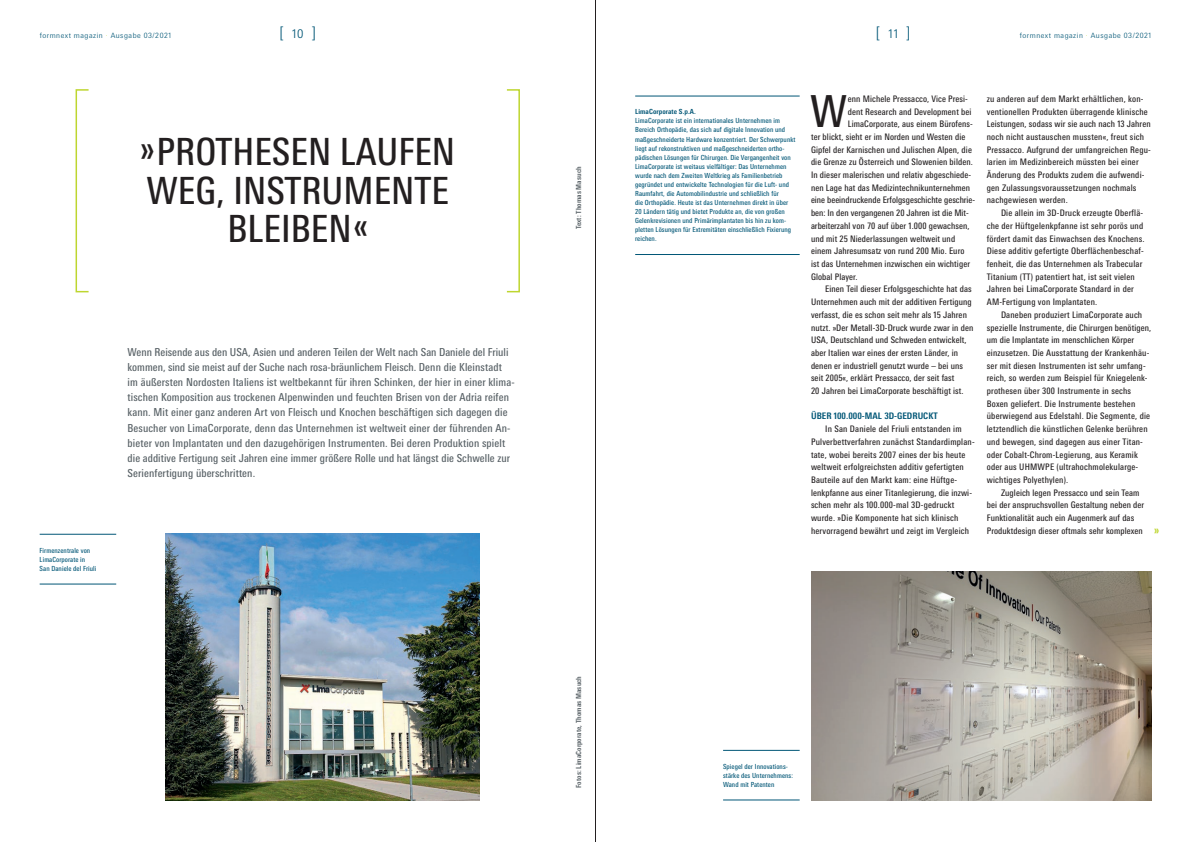
<style>
.page{position:relative;width:1191px;height:842px;background:#fff}
.page>*{position:absolute;margin:0;border:0;box-sizing:border-box;transform-origin:0 0}
.t1{font:condensed 44.1px "Messe Univers";color:#231f20}
.t2{font:condensed 37.5px/38.1px "Messe Univers";color:#231f20;text-align:center}
.t3{font:300 16px "Messe Univers";color:#005676}
.t4{font:700 condensed 12px "Messe Univers";color:#bed630}
.t5{font:condensed 11px/15.1px "Messe Univers";letter-spacing:.01em;color:#576065}
.t6{font:condensed 9px/12.7px "Messe Univers";letter-spacing:.02em;color:#231f20}
.t7{font:condensed 9px "Messe Univers";color:#231f20}
.t8{font:700 condensed 9px "Messe Univers";letter-spacing:.005em;color:#005676}
.t9{font:300 7.3px "Messe Univers";letter-spacing:.07em;color:#005676}
.t10{font:condensed 7px/9.1px "Messe Univers";letter-spacing:.01em;color:#005676}
.t11{font:700 condensed 7px "Messe Univers";letter-spacing:.01em;color:#576065}
.t12{font:700 condensed 7px "Messe Univers";letter-spacing:.01em;color:#005676}
.s1{color:#bed630}
.s2{font-size:12px}
</style>
<div class="page">
<img style="left:166px;top:533px;width:313px;height:267px">
<img style="left:811px;top:572px;width:340px;height:228px">
<div style="left:506px;top:89px;width:14px;height:203px;border:2px solid #bed630"></div>
<div style="left:76px;top:89px;width:13px;height:203px;border:2px solid #bed630"></div>
<hr style="left:635px;top:254px;width:164px;height:1px;background:#005676">
<hr style="left:635px;top:96px;width:164px;height:1px;background:#005676">
<hr style="left:40px;top:583px;width:76px;height:1px;background:#005676">
<hr style="left:40px;top:534px;width:76px;height:1px;background:#005676">
<hr style="left:723px;top:799px;width:76px;height:1px;background:#005676">
<hr style="left:723px;top:750px;width:76px;height:1px;background:#005676">
<hr style="left:595px;top:0;width:1px;height:842px;background:#231f20">
<p class="t9" style="left:40px;top:31px;width:133px">formnext magazin <span class="s1">·</span> Ausgabe 03/2021</p>
<h3 class="t3" style="left:279px;top:23px;width:38px">[<span class="s2">10</span>]</h3>
<h3 class="t3" style="left:876px;top:23px;width:36px">[<span class="s2">11</span>]</h3>
<p class="t9" style="left:1019px;top:31px;width:133px">formnext magazin <span class="s1">·</span> Ausgabe 03/2021</p>
<h2 class="t2" style="left:140px;top:132px;width:316px">»PROTHESEN LAUFEN<br>WEG, INSTRUMENTE<br>BLEIBEN«</h2>
<p class="t10" style="left:40px;top:545px;width:58px">Firmenzentrale von<br>LimaCorporate in<br>San Daniele del Friuli</p>
<p class="t5" style="left:128px;top:344px;width:388px">Wenn Reisende aus den USA, Asien und anderen Teilen der Welt nach San Daniele del Friuli kommen, sind sie meist auf der Suche nach rosa-bräunlichem Fleisch. Denn die Kleinstadt im äußersten Nordosten Italiens ist weltbekannt für ihren Schinken, der hier in einer klima&shy;tischen Komposition aus trockenen Alpenwinden und feuchten Brisen von der Adria reifen kann. Mit einer ganz anderen Art von Fleisch und Knochen beschäftigen sich dagegen die Besucher von LimaCorporate, denn das Unternehmen ist weltweit einer der führenden An&shy;bieter von Implantaten und den dazugehörigen Instrumenten. Bei deren Produktion spielt die additive Fertigung seit Jahren eine immer größere Rolle und hat längst die Schwelle zur Serienfertigung überschritten.</p>
<p class="t11" style="left:574px;top:229px;width:64px;rotate:-90deg">Text: Thomas Masuch</p>
<p class="t12" style="left:635px;top:107px;width:62px">LimaCorporate S.p.A.</p>
<p class="t10" style="left:635px;top:116px;width:162px">LimaCorporate ist ein internationales Unternehmen im Bereich Orthopädie, das sich auf digitale Innovation und maßgeschneiderte Hardware konzentriert. Der Schwerpunkt liegt auf rekonstruktiven und maßgeschneiderten ortho&shy;pädischen Lösungen für Chirurgen. Die Vergangenheit von LimaCorporate ist weitaus vielfältiger: Das Unternehmen wurde nach dem Zweiten Weltkrieg als Familienbetrieb gegründet und entwickelte Technologien für die Luft- und Raumfahrt, die Automobilindustrie und schließlich für<br>die Orthopädie. Heute ist das Unternehmen direkt in über 20 Ländern tätig und bietet Produkte an, die von großen Gelenkrevisionen und Primärimplantaten bis hin zu kom&shy;pletten Lösungen für Extremitäten einschließlich Fixierung reichen.</p>
<h1 class="t1" style="left:810px;top:84px;width:39px">W</h1>
<p class="t6" style="left:847px;top:92px;width:122px">enn Michele Pressacco, Vice Presi-</p>
<p class="t6" style="left:847px;top:105px;width:125px">dent Research and Development bei</p>
<p class="t6" style="left:847px;top:118px;width:126px">LimaCorporate, aus einem Bürofens-</p>
<p class="t6" style="left:811px;top:130px;width:156px">ter blickt, sieht er im Norden und Westen die</p>
<p class="t6" style="left:811px;top:143px;width:162px">Gipfel der Karnischen und Julischen Alpen, die</p>
<p class="t6" style="left:811px;top:156px;width:163px">die Grenze zu Österreich und Slowenien bilden.</p>
<p class="t6" style="left:811px;top:168px;width:162px">In dieser malerischen und relativ abgeschiede-</p>
<p class="t6" style="left:811px;top:181px;width:161px">nen Lage hat das Medizintechnikunternehmen</p>
<p class="t7" style="left:811px;top:195px;width:165px">eine beeindruckende Erfolgsgeschichte geschrie-</p>
<p class="t7" style="left:811px;top:207px;width:158px">ben: In den vergangenen 20 Jahren ist die Mit-</p>
<p class="t6" style="left:811px;top:219px;width:160px">arbeiterzahl von 70 auf über 1.000 gewachsen,</p>
<p class="t6" style="left:811px;top:232px;width:146px">und mit 25 Niederlassungen weltweit und</p>
<p class="t6" style="left:811px;top:245px;width:155px">einem Jahresumsatz von rund 200 Mio. Euro</p>
<p class="t6" style="left:811px;top:257px;width:160px">ist das Unternehmen inzwischen ein wichtiger</p>
<p class="t6" style="left:811px;top:270px;width:48px">Global Player.</p>
<p class="t6" style="left:825px;top:283px;width:148px">Einen Teil dieser Erfolgsgeschichte hat das</p>
<p class="t6" style="left:811px;top:295px;width:162px">Unternehmen auch mit der additiven Fertigung</p>
<p class="t6" style="left:811px;top:308px;width:157px">verfasst, die es schon seit mehr als 15 Jahren</p>
<p class="t6" style="left:811px;top:321px;width:164px">nutzt. »Der Metall-3D-Druck wurde zwar in den</p>
<p class="t6" style="left:811px;top:333px;width:157px">USA, Deutschland und Schweden entwickelt,</p>
<p class="t6" style="left:811px;top:346px;width:149px">aber Italien war eines der ersten Länder, in</p>
<p class="t6" style="left:811px;top:359px;width:153px">denen er industriell genutzt wurde – bei uns</p>
<p class="t6" style="left:811px;top:372px;width:145px">seit 2005«, erklärt Pressacco, der seit fast</p>
<p class="t6" style="left:811px;top:384px;width:154px">20 Jahren bei LimaCorporate beschäftigt ist.</p>
<p class="t8" style="left:811px;top:411px;width:128px">ÜBER 100.000-MAL 3D-GEDRUCKT</p>
<p class="t6" style="left:811px;top:422px;width:165px;text-indent:14px">In San Daniele del Friuli entstanden im Pulverbettverfahren zunächst Standardimplan&shy;tate, wobei bereits 2007 eines der bis heute weltweit erfolgreichsten additiv gefertigten Bauteile auf den Markt kam: eine Hüftge&shy;lenkpfanne aus einer Titanlegierung, die inzwi&shy;schen mehr als 100.000-mal 3D-gedruckt wurde. »Die Komponente hat sich klinisch hervorragend bewährt und zeigt im Vergleich</p>
<p class="t6" style="left:986px;top:92px;width:166px">zu anderen auf dem Markt erhältlichen, kon&shy;ventionellen Produkten überragende klinische Leistungen, sodass wir sie auch nach 13 Jahren noch nicht austauschen mussten«, freut sich Pressacco. Aufgrund der umfangreichen Regu&shy;larien im Medizinbereich müssten bei einer Änderung des Produkts zudem die aufwendi&shy;gen Zulassungsvoraussetzungen nochmals nachgewiesen werden.</p>
<p class="t6" style="left:986px;top:206px;width:159px;text-indent:14px">Die allein im 3D-Druck erzeugte Oberflä&shy;che der Hüftgelenkpfanne ist sehr porös und fördert damit das Einwachsen des Knochens.<br>Diese additiv gefertigte Oberflächenbeschaf&shy;fenheit, die das Unternehmen als Trabecular Titanium (TT) patentiert hat, ist seit vielen Jahren bei LimaCorporate Standard in der AM-Fertigung von Implantaten.</p>
<p class="t6" style="left:986px;top:308px;width:166px;text-indent:14px">Daneben produziert LimaCorporate auch spezielle Instrumente, die Chirurgen benötigen, um die Implantate im menschlichen Körper einzusetzen. Die Ausstattung der Krankenhäu&shy;ser mit diesen Instrumenten ist sehr umfang&shy;reich, so werden zum Beispiel für Kniegelenk&shy;prothesen über 300 Instrumente in sechs Boxen geliefert. Die Instrumente bestehen überwiegend aus Edelstahl. Die Segmente, die letztendlich die künstlichen Gelenke berühren und bewegen, sind dagegen aus einer Titan&shy;oder Cobalt-Chrom-Legierung, aus Keramik oder aus UHMWPE (ultrahochmolekularge&shy;wichtiges Polyethylen).</p>
<p class="t6" style="left:986px;top:486px;width:159px;text-indent:14px">Zugleich legen Pressacco und sein Team bei der anspruchsvollen Gestaltung neben der Funktionalität auch ein Augenmerk auf das Produktdesign dieser oftmals sehr komplexen</p>
<h3 class="t4" style="left:1154px;top:522px;width:7px">»</h3>
<p class="t11" style="left:574px;top:788px;width:113px;rotate:-90deg">Fotos: LimaCorporate, Thomas Masuch</p>
<p class="t10" style="left:723px;top:761px;width:71px">Spiegel der Innovations&shy;stärke des Unternehmens:<br>Wand mit Patenten</p>
</div>
